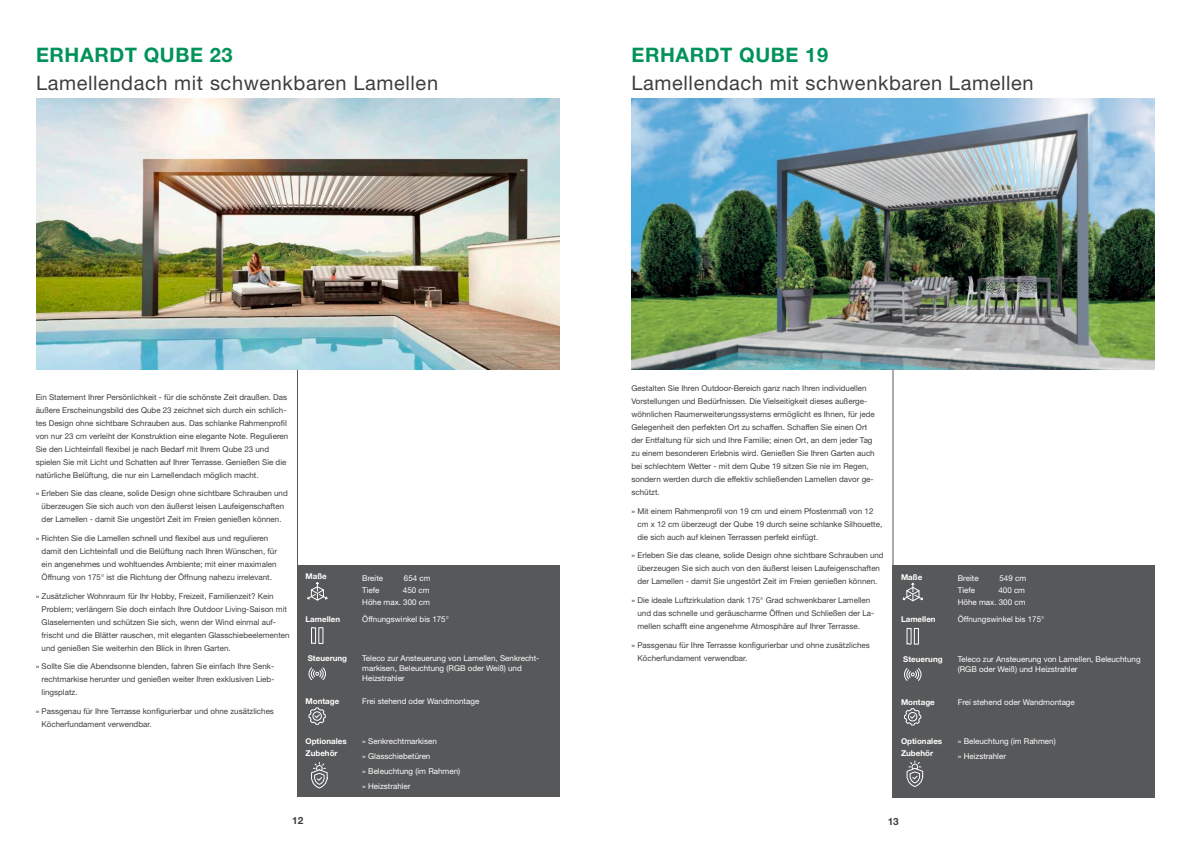
<style>
.page{position:relative;width:1191px;height:842px;background:#fff}
.page>*{position:absolute;margin:0;border:0;box-sizing:border-box;transform-origin:0 0}
.t1{font:20px "Helvetica Neue LT Pro";letter-spacing:.03em;color:#3e3e3f}
.t2{font:700 20px "Helvetica Neue LT Pro";letter-spacing:.03em;color:#009359}
.t3{font:700 10px "Helvetica Neue LT Pro";color:#3e3e3f}
.t4{font:8px/13px "Helvetica Neue LT Pro";color:#3e3e3f}
.t5{font:8px/15px "Helvetica Neue LT Pro";color:#fff}
.t6{font:700 8px/12px "Helvetica Neue LT Pro";color:#fff}
</style>
<div class="page">
<img style="left:631px;top:99px;width:524px;height:271px">
<img style="left:36px;top:99px;width:523px;height:271px">
<hr style="left:892px;top:370px;width:1px;height:426px;background:#57585a">
<hr style="left:297px;top:370px;width:1px;height:426px;background:#57585a">
<div style="left:892px;top:565px;width:263px;height:232px;background:#57585a"></div>
<div style="left:297px;top:565px;width:262px;height:231px;background:#57585a"></div>
<svg style="left:307px;top:582px;width:21px;height:19px"></svg>
<svg style="left:311px;top:627px;width:5px;height:17px"></svg>
<svg style="left:308px;top:667px;width:18px;height:14px"></svg>
<svg style="left:308px;top:707px;width:18px;height:18px"></svg>
<svg style="left:311px;top:762px;width:17px;height:26px"></svg>
<svg style="left:902px;top:582px;width:21px;height:20px"></svg>
<svg style="left:906px;top:628px;width:5px;height:17px"></svg>
<div style="left:914px;top:628px;width:4px;height:16px;border:1px solid #fff"></div>
<svg style="left:904px;top:668px;width:17px;height:13px"></svg>
<svg style="left:904px;top:708px;width:17px;height:17px"></svg>
<svg style="left:906px;top:761px;width:17px;height:26px"></svg>
<h1 class="t2" style="left:36px;top:44px;width:198px">ERHARDT QUBE 23</h1>
<h1 class="t1" style="left:36px;top:73px;width:403px">Lamellendach mit schwenkbaren Lamellen</h1>
<h1 class="t2" style="left:631px;top:44px;width:198px">ERHARDT QUBE 19</h1>
<h1 class="t1" style="left:631px;top:73px;width:403px">Lamellendach mit schwenkbaren Lamellen</h1>
<p class="t4" style="left:36px;top:390px;width:254px">Ein Statement Ihrer Persönlichkeit - für die schönste Zeit draußen. Das äußere Erscheinungsbild des Qube 23 zeichnet sich durch ein schlich&shy;tes Design ohne sichtbare Schrauben aus. Das schlanke Rahmenprofil von nur 23 cm verleiht der Konstruktion eine elegante Note. Regulieren Sie den Lichteinfall flexibel je nach Bedarf mit Ihrem Qube 23 und spielen Sie mit Licht und Schatten auf Ihrer Terrasse. Genießen Sie die natürliche Belüftung, die nur ein Lamellendach möglich macht.</p>
<p class="t4" style="left:36px;top:487px;width:254px;text-align:center">» Erleben Sie das cleane, solide Design ohne sichtbare Schrauben und überzeugen Sie sich auch von den äußerst leisen Laufeigenschaften der Lamellen - damit Sie ungestört Zeit im Freien genießen können.</p>
<p class="t4" style="left:42px;top:532px;width:237px;text-indent:-6px">» Richten Sie die Lamellen schnell und flexibel aus und regulieren damit den Lichteinfall und die Belüftung nach Ihren Wünschen, für ein angenehmes und wohltuendes Ambiente; mit einer maximalen Öffnung von 175° ist die Richtung der Öffnung nahezu irrelevant.</p>
<p class="t4" style="left:42px;top:589px;width:249px;text-indent:-6px">» Zusätzlicher Wohnraum für Ihr Hobby, Freizeit, Familienzeit? Kein Problem; verlängern Sie doch einfach Ihre Outdoor Living-Saison mit Glaselementen und schützen Sie sich, wenn der Wind einmal auf&shy;frischt und die Blätter rauschen, mit eleganten Glasschiebeelementen und genießen Sie weiterhin den Blick in Ihren Garten.</p>
<p class="t4" style="left:42px;top:660px;width:234px;text-align:justify;text-indent:-6px">» Sollte Sie die Abendsonne blenden, fahren Sie einfach Ihre Senk&shy;rechtmarkise herunter und genießen weiter Ihren exklusiven Lieb&shy;lingsplatz.</p>
<p class="t4" style="left:42px;top:705px;width:234px;text-indent:-6px">» Passgenau für Ihre Terrasse konfigurierbar und ohne zusätzliches<br>Köcherfundament verwendbar.</p>
<p class="t6" style="left:305px;top:570px;width:23px">Maße</p>
<p class="t5" style="left:362px;top:570px;width:22px">Breite</p>
<p class="t5" style="left:404px;top:570px;width:28px">654 cm</p>
<p class="t5" style="left:362px;top:582px;width:19px">Tiefe</p>
<p class="t5" style="left:362px;top:584px;width:69px;line-height:12px;text-align:right">450 cm<br>Höhe max. 300 cm</p>
<p class="t6" style="left:305px;top:613px;width:36px">Lamellen</p>
<p class="t5" style="left:362px;top:611px;width:88px">Öffnungswinkel bis 175°</p>
<p class="t6" style="left:308px;top:653px;width:41px">Steuerung</p>
<p class="t5" style="left:362px;top:654px;width:179px;line-height:9.6px">Teleco zur Ansteuerung von Lamellen, Senkrecht&shy;markisen, Beleuchtung (RGB oder Weiß) und<br>Heizstrahler</p>
<p class="t6" style="left:305px;top:695px;width:35px">Montage</p>
<p class="t5" style="left:362px;top:694px;width:119px">Frei stehend oder Wandmontage</p>
<p class="t6" style="left:305px;top:735px;width:43px">Optionales<br>Zubehör</p>
<p class="t5" style="left:362px;top:733px;width:99px">» Senkrechtmarkisen<br>» Glasschiebetüren<br>» Beleuchtung (im Rahmen) » Heizstrahler</p>
<p class="t4" style="left:631px;top:382px;width:245px">Gestalten Sie Ihren Outdoor-Bereich ganz nach Ihren individuellen Vorstellungen und Bedürfnissen. Die Vielseitigkeit dieses außerge&shy;wöhnlichen Raumerweiterungssystems ermöglicht es Ihnen, für jede Gelegenheit den perfekten Ort zu schaffen. Schaffen Sie einen Ort der Entfaltung für sich und Ihre Familie; einen Ort, an dem jeder Tag zu einem besonderen Erlebnis wird. Genießen Sie Ihren Garten auch bei schlechtem Wetter - mit dem Qube 19 sitzen Sie nie im Regen, sondern werden durch die effektiv schließenden Lamellen davor ge&shy;schützt.</p>
<p class="t4" style="left:637px;top:504px;width:246px;text-indent:-6px">» Mit einem Rahmenprofil von 19 cm und einem Pfostenmaß von 12 cm x 12 cm überzeugt der Qube 19 durch seine schlanke Silhouette, die sich auch auf kleinen Terrassen perfekt einfügt.</p>
<p class="t4" style="left:631px;top:549px;width:254px;text-align:center">» Erleben Sie das cleane, solide Design ohne sichtbare Schrauben und überzeugen Sie sich auch von den äußerst leisen Laufeigenschaften der Lamellen - damit Sie ungestört Zeit im Freien genießen können.</p>
<p class="t4" style="left:637px;top:594px;width:238px;text-indent:-6px">» Die ideale Luftzirkulation dank 175° Grad schwenkbarer Lamellen und das schnelle und geräuscharme Öffnen und Schließen der La&shy;mellen schafft eine angenehme Atmosphäre auf Ihrer Terrasse.</p>
<p class="t4" style="left:637px;top:638px;width:234px;text-indent:-6px">» Passgenau für Ihre Terrasse konfigurierbar und ohne zusätzliches<br>Köcherfundament verwendbar.</p>
<p class="t6" style="left:901px;top:571px;width:23px">Maße</p>
<p class="t5" style="left:957px;top:571px;width:22px">Breite</p>
<p class="t5" style="left:999px;top:571px;width:28px">549 cm</p>
<p class="t5" style="left:957px;top:583px;width:19px">Tiefe</p>
<p class="t5" style="left:957px;top:585px;width:69px;line-height:12px;text-align:right">400 cm<br>Höhe max. 300 cm</p>
<p class="t6" style="left:901px;top:614px;width:36px">Lamellen</p>
<p class="t5" style="left:957px;top:612px;width:88px">Öffnungswinkel bis 175°</p>
<p class="t6" style="left:903px;top:653px;width:41px">Steuerung</p>
<p class="t5" style="left:957px;top:655px;width:184px;line-height:9.6px">Teleco zur Ansteuerung von Lamellen, Beleuchtung (RGB oder Weiß) und Heizstrahler</p>
<p class="t6" style="left:901px;top:696px;width:35px">Montage</p>
<p class="t5" style="left:957px;top:694px;width:119px">Frei stehend oder Wandmontage</p>
<p class="t6" style="left:901px;top:735px;width:43px">Optionales<br>Zubehör</p>
<p class="t5" style="left:957px;top:734px;width:99px">» Beleuchtung (im Rahmen) » Heizstrahler</p>
<p class="t3" style="left:292px;top:815px;width:13px">12</p>
<p class="t3" style="left:887px;top:816px;width:13px">13</p>
</div>
